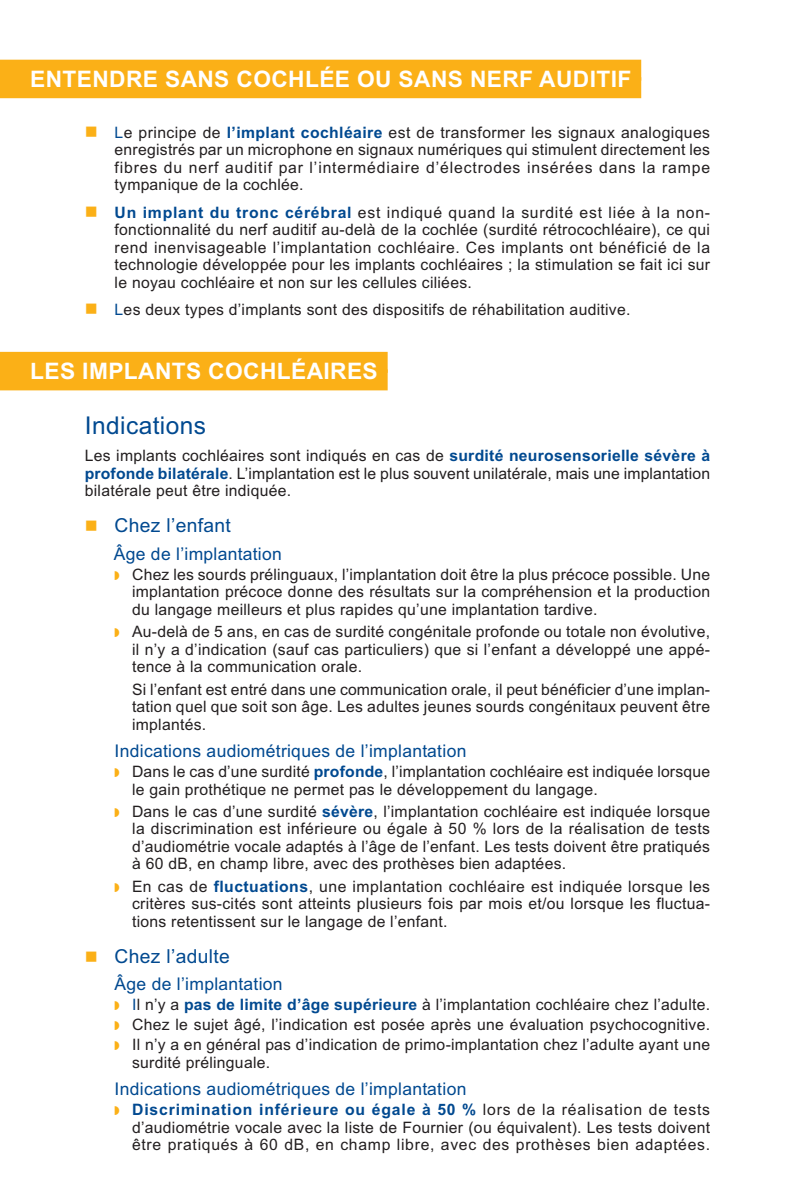
<style>
.page{position:relative;width:794px;height:1191px;background:#fff}
.page>*{position:absolute;margin:0;border:0;box-sizing:border-box;transform-origin:0 0}
.t1{font:24.5px "Arial";letter-spacing:.015em;color:#014990}
.t2{font:700 22.75px "Arial";letter-spacing:.015em;color:#fff}
.t3{font:19.25px "Arial";letter-spacing:.015em;color:#014990}
.t4{font:17.5px "Arial";letter-spacing:.015em;color:#014990}
.t5{font:15.75px/17.5px "Arial";letter-spacing:.015em;color:#231f20;text-align:justify}
.s1{color:#014990}
.s2{font-weight:700;color:#014990}
</style>
<div class="page">
<div style="left:0;top:60px;width:641px;height:21px;background:#fbb017"></div>
<div style="left:0;top:77px;width:641px;height:21px;background:#fbb017"></div>
<div style="left:0;top:352px;width:388px;height:21px;background:#fbb017"></div>
<div style="left:0;top:369px;width:388px;height:21px;background:#fbb017"></div>
<h2 class="t2" style="left:30px;top:66px;width:602px">ENTENDRE SANS COCHLÉE OU SANS NERF AUDITIF</h2>
<p class="t5" style="left:115px;top:123px;width:597px"><span class="s1">L</span>e principe de <span class="s2">l’implant cochléaire</span> est de transformer les signaux analogiques enregistrés par un microphone en signaux numériques qui stimulent directement les fibres du nerf auditif par l’intermédiaire d’électrodes insérées dans la rampe tympanique de la cochlée.</p>
<p class="t5" style="left:115px;top:203px;width:597px"><span class="s2">Un implant du tronc cérébral</span> est indiqué quand la surdité est liée à la non&shy;fonctionnalité du nerf auditif au-delà de la cochlée (surdité rétrocochléaire), ce qui rend inenvisageable l’implantation cochléaire. Ces implants ont bénéficié de la technologie développée pour les implants cochléaires ; la stimulation se fait ici sur le noyau cochléaire et non sur les cellules ciliées.</p>
<p class="t5" style="left:115px;top:301px;width:517px"><span class="s1">L</span>es deux types d’implants sont des dispositifs de réhabilitation auditive.</p>
<h2 class="t2" style="left:30px;top:358px;width:349px">LES IMPLANTS COCHLÉAIRES</h2>
<h1 class="t1" style="left:85px;top:411px;width:123px">Indications</h1>
<p class="t5" style="left:85px;top:447px;width:627px">Les implants cochléaires sont indiqués en cas de <span class="s2">surdité neurosensorielle sévère à profonde bilatérale</span>. L’implantation est le plus souvent unilatérale, mais une implantation bilatérale peut être indiquée.</p>
<p class="t3" style="left:115px;top:514px;width:118px">Chez l’enfant</p>
<p class="t4" style="left:114px;top:543px;width:169px">Âge de l’implantation</p>
<p class="t5" style="left:132px;top:565px;width:579px">Chez les sourds prélinguaux, l’implantation doit être la plus précoce possible. Une implantation précoce donne des résultats sur la compréhension et la production du langage meilleurs et plus rapides qu’une implantation tardive.</p>
<p class="t5" style="left:132px;top:623px;width:579px">Au-delà de 5 ans, en cas de surdité congénitale profonde ou totale non évolutive, il n’y a d’indication (sauf cas particuliers) que si l’enfant a développé une appé&shy;tence à la communication orale.</p>
<p class="t5" style="left:132px;top:680px;width:579px">Si l’enfant est entré dans une communication orale, il peut bénéficier d’une implan&shy;tation quel que soit son âge. Les adultes jeunes sourds congénitaux peuvent être implantés.</p>
<p class="t4" style="left:115px;top:740px;width:353px">Indications audiométriques de l’implantation</p>
<p class="t5" style="left:132px;top:763px;width:579px">Dans le cas d’une surdité <span class="s2">profonde</span>, l’implantation cochléaire est indiquée lorsque le gain prothétique ne permet pas le développement du langage.</p>
<p class="t5" style="left:132px;top:802px;width:579px">Dans le cas d’une surdité <span class="s2">sévère</span>, l’implantation cochléaire est indiquée lorsque la discrimination est inférieure ou égale à 50 % lors de la réalisation de tests d’audiométrie vocale adaptés à l’âge de l’enfant. Les tests doivent être pratiqués à 60 dB, en champ libre, avec des prothèses bien adaptées.</p>
<p class="t5" style="left:132px;top:877px;width:579px">En cas de <span class="s2">fluctuations</span>, une implantation cochléaire est indiquée lorsque les critères sus-cités sont atteints plusieurs fois par mois et/ou lorsque les fluctua&shy;tions retentissent sur le langage de l’enfant.</p>
<p class="t3" style="left:115px;top:945px;width:117px">Chez l’adulte</p>
<p class="t4" style="left:115px;top:974px;width:169px">Âge de l’implantation</p>
<p class="t5" style="left:132px;top:995px;width:579px;line-height:19.9px"><span class="s1">I</span>l n’y a <span class="s2">pas de limite d’âge supérieure</span> à l’implantation cochléaire chez l’adulte.<br>Chez le sujet âgé, l’indication est posée après une évaluation psychocognitive.<br>Il n’y a en général pas d’indication de primo-implantation chez l’adulte ayant une</p>
<p class="t5" style="left:132px;top:1053px;width:140px">surdité prélinguale.</p>
<p class="t4" style="left:115px;top:1079px;width:353px">Indications audiométriques de l’implantation</p>
<p class="t5" style="left:132px;top:1101px;width:579px"><span class="s2">Discrimination inférieure ou égale à 50 %</span> lors de la réalisation de tests d’audiométrie vocale avec la liste de Fournier (ou équivalent). Les tests doivent être pratiqués à 60 dB, en champ libre, avec des prothèses bien adaptées.</p>
</div>
